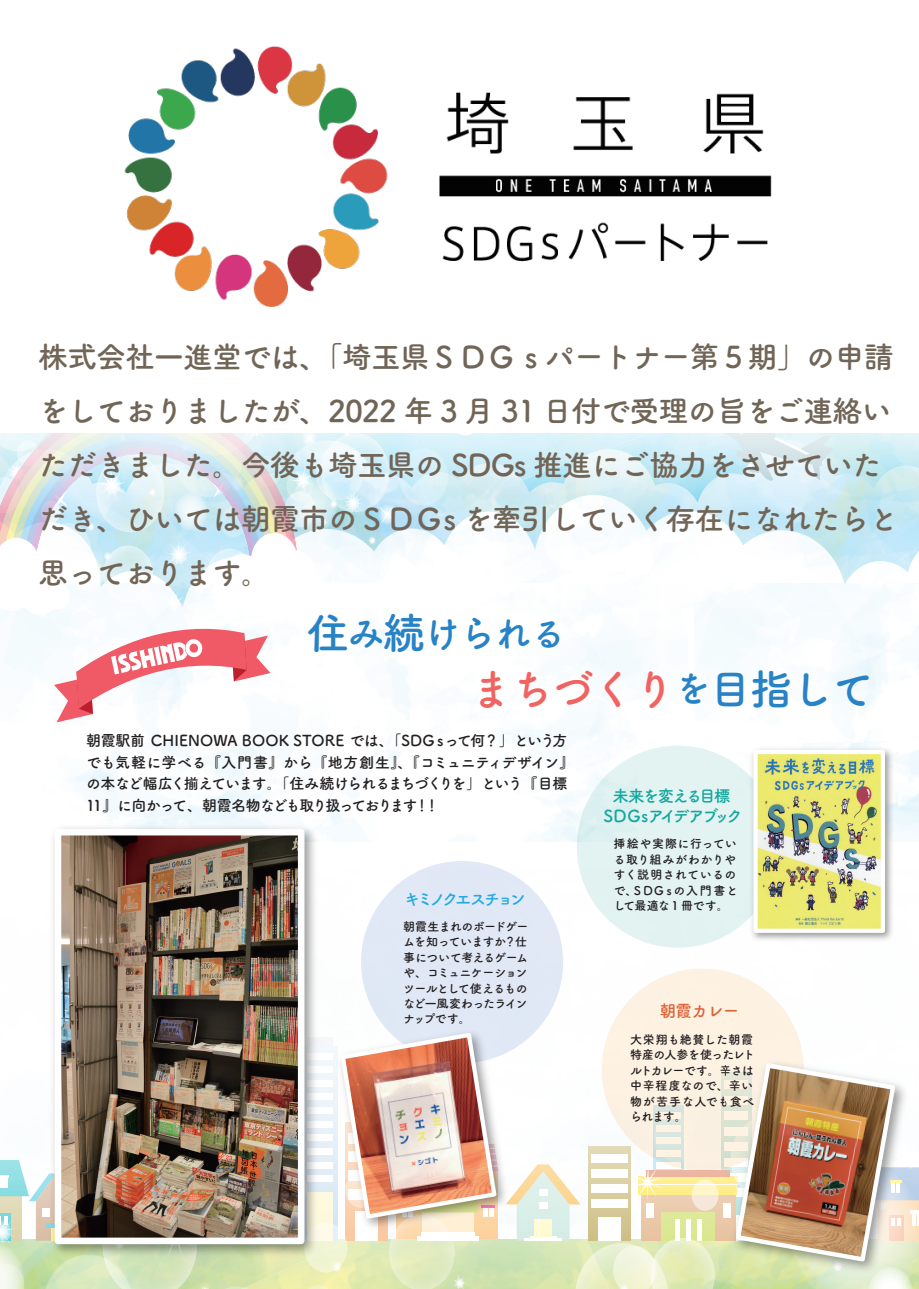
<style>
.page{position:relative;width:919px;height:1289px;background:#fff}
.page>*{position:absolute;margin:0;border:0;box-sizing:border-box;transform-origin:0 0}
.t1{font:42.45px "Tsuku A Rd Gothic Std B";letter-spacing:-.04em;color:#f16361}
.t2{font:36.75px "Tsuku A Rd Gothic Std B";color:#2783c5}
.t3{font:29.85px/54px "Tsuku A Rd Gothic Std B";letter-spacing:-.03em;color:#716557}
.t4{font:16.5px/20.7px "Tsuku A Rd Gothic Std B";letter-spacing:-.18em;color:#12a79d;text-align:center}
.t5{font:16.5px "Tsuku A Rd Gothic Std B";letter-spacing:-.2em;color:#24aae1}
.t6{font:16.5px "Tsuku A Rd Gothic Std B";letter-spacing:-.04em;color:#dc6239}
.t7{font:15px/21.9px "Tsuku A Rd Gothic Std B";letter-spacing:-.06em;color:#231f20}
.t8{font:12px/15.3px "Tsuku A Rd Gothic Std B";letter-spacing:-.025em;color:#231f20;text-align:justify}
.t9{font:12px/15.3px "Tsuku A Rd Gothic Std B";letter-spacing:-.005em;color:#231f20}
.t10{font:12px/15.3px "Tsuku A Rd Gothic Std B";letter-spacing:.02em;color:#231f20}
.s1{font-size:42.45px}
.s2{font-size:36.75px;color:#2783c5}
.s3{color:#2783c5}
</style>
<div class="page">
<svg style="left:56px;top:516px;width:862px;height:326px"></svg>
<svg style="left:490px;top:433px;width:428px;height:83px;background:#d3edf5"></svg>
<svg style="left:361px;top:861px;width:436px;height:427px"></svg>
<img style="left:53px;top:819px;width:269px;height:211px">
<img style="left:63px;top:836px;width:233px;height:194px">
<div style="left:55px;top:828px;width:249px;height:416px;border:7px solid #fff"></div>
<div style="left:601px;top:968px;width:202px;height:202px;background:#fef2e3;border-radius:50%"></div>
<img style="left:726px;top:1072px;width:4px;height:207px">
<img style="left:730px;top:1032px;width:188px;height:256px">
<div style="left:361px;top:861px;width:202px;height:202px;background:#e1e9f6;border-radius:50%"></div>
<div style="left:576px;top:745px;width:202px;height:202px;background:#e2f3f2;border-radius:50%"></div>
<img style="left:361px;top:1024px;width:152px;height:211px">
<img style="left:0;top:1030px;width:499px;height:258px">
<img style="left:746px;top:743px;width:151px;height:202px">
<img style="left:758px;top:754px;width:121px;height:173px">
<div style="left:753px;top:749px;width:131px;height:183px;border:4px solid #fff"></div>
<svg style="left:0;top:433px;width:490px;height:289px"></svg>
<img style="left:124px;top:46px;width:648px;height:261px">
<h3 class="t3" style="left:38px;top:328px;width:862px">株式会社一進堂では、「埼玉県ＳＤＧｓパートナー第５期」の申請をしておりましたが、2022 年 3 月 31 日付で受理の旨をご連絡いただきました。今後も埼玉県の SDGs 推進にご協力をさせていただき、ひいては朝霞市のＳＤＧs を牽引していく存在になれたらと思っております。</h3>
<h2 class="t2" style="left:307px;top:604px;width:261px"><span class="s1">住</span>み<span class="s1">続</span>けられる</h2>
<h1 class="t1" style="left:307px;top:655px;width:568px">　　　　まちづくり<span class="s2">を</span><span class="s3">目指して</span></h1>
<p class="t7" style="left:86px;top:728px;width:489px">朝霞駅前 CHIENOWA BOOK STORE では、「SDGｓって何？」という方でも気軽に学べる『入門書』から『地方創生』、『コミュニティデザイン』の本など幅広く揃えています。「住み続けられるまちづくりを」という『目標11』に向かって、朝霞名物なども取り扱っております！！</p>
<p class="t5" style="left:404px;top:885px;width:123px">キミノクエスチョン</p>
<p class="t8" style="left:403px;top:918px;width:127px">朝霞生まれのボードゲームを知っていますか？仕事について考えるゲームや、コミュニケーションツールとして使えるものなど一風変わったラインナップです。</p>
<p class="t4" style="left:600px;top:784px;width:144px">未来を変える目標<br>ＳＤＧｓアイデアブック</p>
<p class="t10" style="left:613px;top:835px;width:126px">挿絵や実際に行っている取り組みがわかりやすく説明されているので、ＳＤＧｓの入門書として最適な 1 冊です。</p>
<p class="t6" style="left:659px;top:997px;width:81px">朝霞カレー</p>
<p class="t9" style="left:630px;top:1031px;width:127px">大栄翔も絶賛した朝霞特産の人参を使ったレトルトカレーです。辛さは中辛程度なので、辛い物が苦手な人でも食べられます。</p>
</div>
